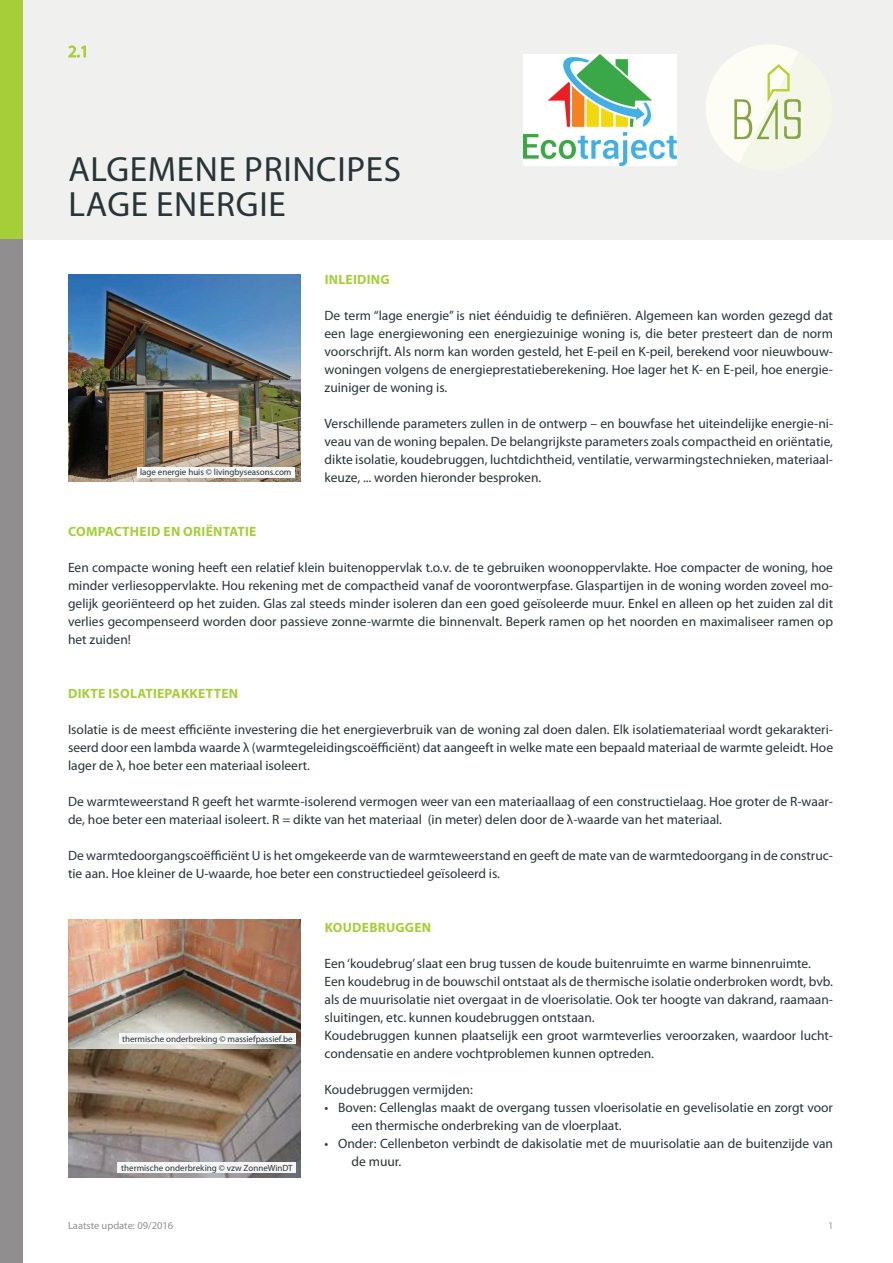
<style>
.page{position:relative;width:893px;height:1263px;background:#fff}
.page>*{position:absolute;margin:0;border:0;box-sizing:border-box;transform-origin:0 0}
.t1{font:35.25px/35.2px "Myriad Pro";letter-spacing:.02em;color:#273438}
.t2{font:16.8px "Myriad Pro";color:#a6ce39}
.t3{font:13.5px/18px "Myriad Pro";color:#273438}
.t4{font:700 13.5px "Myriad Pro";letter-spacing:.02em;color:#a6ce39}
.t5{font:10.5px "Myriad Pro";color:#908e8e}
.t6{font:10.5px "Myriad Pro";color:#95a3a8}
.t7{font:9px "Myriad Pro";color:#273438}
</style>
<div class="page">
<div style="left:0;top:0;width:893px;height:239px;background:#f0f0ef"></div>
<svg style="left:706px;top:45px;width:95px;height:118px"></svg>
<div style="left:0;top:0;width:23px;height:239px;background:#a6ce39"></div>
<div style="left:0;top:239px;width:23px;height:1024px;background:#908e8e"></div>
<img style="left:524px;top:54px;width:153px;height:112px">
<img style="left:68px;top:274px;width:233px;height:207px">
<div style="left:137px;top:467px;width:158px;height:10px;background:#f6f6f6"></div>
<img style="left:68px;top:920px;width:233px;height:258px">
<div style="left:119px;top:1033px;width:177px;height:11px;background:#f6f6f6"></div>
<div style="left:118px;top:1162px;width:178px;height:11px;background:#f6f6f6"></div>
<svg style="left:68px;top:45px;width:18px;height:13px"></svg>
<p class="t2" style="left:68px;top:41px;width:22px">2.1</p>
<h1 class="t1" style="left:68px;top:151px;width:334px">ALGEMENE PRINCIPES<br>LAGE ENERGIE</h1>
<p class="t7" style="left:140px;top:467px;width:153px">lage energie huis © livingbyseasons.com</p>
<p class="t4" style="left:325px;top:271px;width:67px">INLEIDING</p>
<p class="t3" style="left:325px;top:307px;width:510px;text-align:justify">De term “lage energie” is niet éénduidig te definiëren. Algemeen kan worden gezegd dat een lage energiewoning een energiezuinige woning is, die beter presteert dan de norm voorschrijft. Als norm kan worden gesteld, het E-peil en K-peil, berekend voor nieuwbouw&shy;woningen volgens de energieprestatieberekening. Hoe lager het K- en E-peil, hoe energie&shy;zuiniger de woning is.</p>
<p class="t3" style="left:325px;top:415px;width:510px;text-align:justify">Verschillende parameters zullen in de ontwerp – en bouwfase het uiteindelijke energie-ni&shy;veau van de woning bepalen. De belangrijkste parameters zoals compactheid en oriëntatie, dikte isolatie, koudebruggen, luchtdichtheid, ventilatie, verwarmingstechnieken, materiaal&shy;keuze, ... worden hieronder besproken.</p>
<p class="t4" style="left:68px;top:523px;width:190px">COMPACTHEID EN ORIËNTATIE</p>
<p class="t3" style="left:68px;top:559px;width:767px;text-align:justify">Een compacte woning heeft een relatief klein buitenoppervlak t.o.v. de te gebruiken woonoppervlakte. Hoe compacter de woning, hoe minder verliesoppervlakte. Hou rekening met de compactheid vanaf de voorontwerpfase. Glaspartijen in de woning worden zoveel mo&shy;gelijk georiënteerd op het zuiden. Glas zal steeds minder isoleren dan een goed geïsoleerde muur. Enkel en alleen op het zuiden zal dit verlies gecompenseerd worden door passieve zonne-warmte die binnenvalt. Beperk ramen op het noorden en maximaliseer ramen op het zuiden!</p>
<p class="t4" style="left:68px;top:685px;width:171px">DIKTE ISOLATIEPAKKETTEN</p>
<p class="t3" style="left:68px;top:721px;width:767px;text-align:justify">Isolatie is de meest efficiënte investering die het energieverbruik van de woning zal doen dalen. Elk isolatiemateriaal wordt gekarakteri&shy;seerd door een lambda waarde λ (warmtegeleidingscoëfficiënt) dat aangeeft in welke mate een bepaald materiaal de warmte geleidt. Hoe lager de λ, hoe beter een materiaal isoleert.</p>
<p class="t3" style="left:68px;top:793px;width:767px">De warmteweerstand R geeft het warmte-isolerend vermogen weer van een materiaallaag of een constructielaag. Hoe groter de R-waar&shy;de, hoe beter een materiaal isoleert. R = dikte van het materiaal (in meter) delen door de λ-waarde van het materiaal.</p>
<p class="t3" style="left:68px;top:847px;width:767px">De warmtedoorgangscoëfficiënt U is het omgekeerde van de warmteweerstand en geeft de mate van de warmtedoorgang in de construc&shy;tie aan. Hoe kleiner de U-waarde, hoe beter een constructiedeel geïsoleerd is.</p>
<p class="t7" style="left:122px;top:1033px;width:172px">thermische onderbreking © massiefpassief.be</p>
<p class="t7" style="left:121px;top:1162px;width:173px">thermische onderbreking © vzw ZonneWinDT</p>
<p class="t4" style="left:325px;top:919px;width:108px">KOUDEBRUGGEN</p>
<p class="t3" style="left:325px;top:955px;width:510px">Een ‘koudebrug’ slaat een brug tussen de koude buitenruimte en warme binnenruimte.<br>Een koudebrug in de bouwschil ontstaat als de thermische isolatie onderbroken wordt, bvb. als de muurisolatie niet overgaat in de vloerisolatie. Ook ter hoogte van dakrand, raamaan&shy;sluitingen, etc. kunnen koudebruggen ontstaan.<br>Koudebruggen kunnen plaatselijk een groot warmteverlies veroorzaken, waardoor lucht&shy;condensatie en andere vochtproblemen kunnen optreden.</p>
<p class="t3" style="left:325px;top:1081px;width:150px">Koudebruggen vermijden:</p>
<p class="t3" style="left:352px;top:1099px;width:483px;text-indent:-27px">• Boven: Cellenglas maakt de overgang tussen vloerisolatie en gevelisolatie en zorgt voor een thermische onderbreking van de vloerplaat.</p>
<p class="t3" style="left:352px;top:1135px;width:483px;text-indent:-27px">• Onder: Cellenbeton verbindt de dakisolatie met de muurisolatie aan de buitenzijde van de muur.</p>
<p class="t5" style="left:68px;top:1219px;width:107px">Laatste update: 09/2016</p>
<p class="t6" style="left:828px;top:1219px;width:7px">1</p>
</div>
